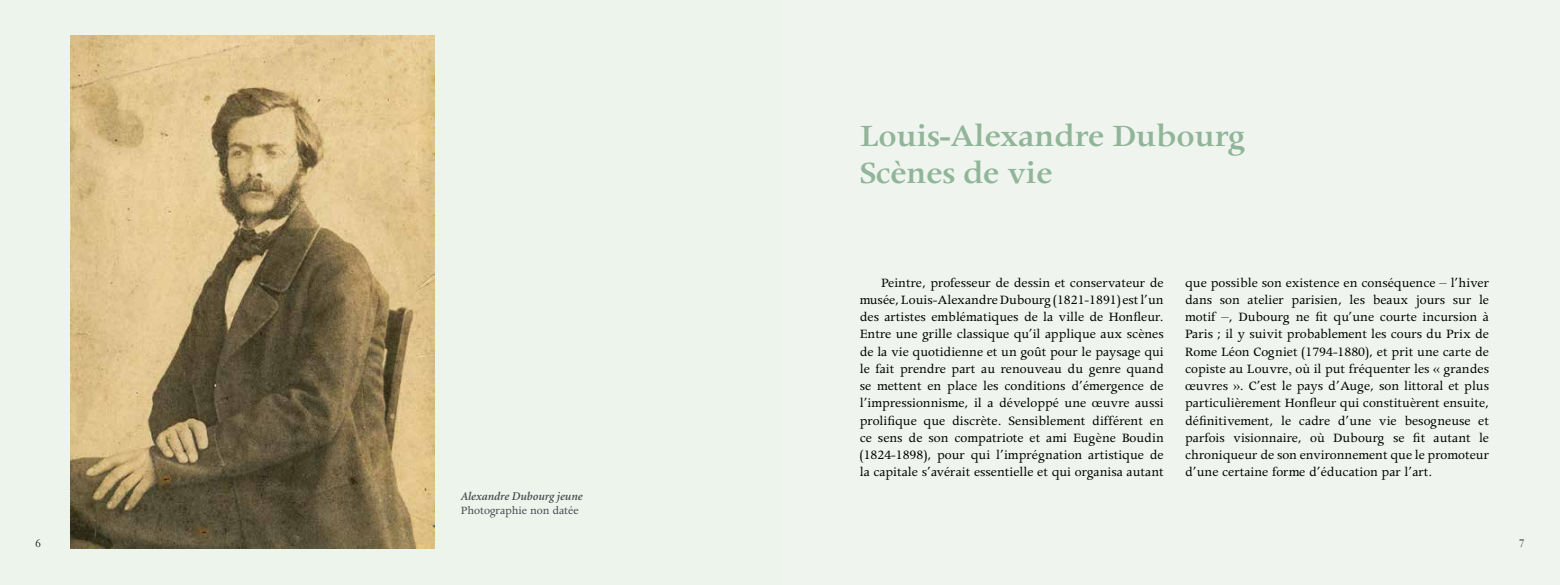
<style>
.page{position:relative;width:1560px;height:585px;background:#fff}
.page>*{position:absolute;margin:0;border:0;box-sizing:border-box;transform-origin:0 0}
.t1{font:600 35px/37.5px "Apollo";letter-spacing:-.02em;color:#91b598}
.t2{font:14.38px/17.2px "Apollo";color:#000;text-align:justify}
.t3{font:12.5px "Apollo";letter-spacing:-.01em;color:#464a4c}
.t4{font:italic 600 11.88px "Minion";color:#464a4c}
.t5{font:10.62px "Electra LH";color:#000}
.s1{font-family:"Times New Roman"}
</style>
<div class="page">
<div style="left:0;top:0;width:780px;height:585px;background:#edf4ec"></div>
<div style="left:780px;top:0;width:779px;height:585px;background:#eff5ee"></div>
<img style="left:71px;top:35px;width:364px;height:513px">
<h1 class="t1" style="left:859px;top:117px;width:388px">Louis-Alexandre Dubourg<br>Scènes de vie</h1>
<p class="t4" style="left:461px;top:490px;width:123px">Alexandre Dubourg jeune</p>
<p class="t3" style="left:461px;top:503px;width:119px">Photographie non datée</p>
<p class="t2" style="left:859px;top:274px;width:305px;text-indent:21px">Peintre, professeur de dessin et conservateur de musée, Louis-Alexandre Dubourg (1821-1891) est l’un des artistes emblématiques de la ville de Honfleur.<br>Entre une grille classique qu’il applique aux scènes de la vie quotidienne et un goût pour le paysage qui le fait prendre part au renouveau du genre quand se mettent en place les conditions d’émergence de l’impressionnisme, il a développé une œuvre aussi prolifique que discrète. Sensiblement différent en ce sens de son compatriote et ami Eugène Boudin (1824-1898), pour qui l’imprégnation artistique de la capitale s’avérait essentielle et qui organisa autant</p>
<p class="t2" style="left:1184px;top:274px;width:305px">que possible son existence en conséquence – l’hiver dans son atelier parisien, les beaux jours sur le motif –, Dubourg ne fit qu’une courte incursion à Paris ; il y suivit probablement les cours du Prix de Rome Léon Cogniet (1794-1880), et prit une carte de copiste au Louvre<span class="s1">,</span> où il put fréquenter les « grandes œuvres ». C’est le pays d’Auge, son littoral et plus particulièrement Honfleur qui constituèrent ensuite, définitivement, le cadre d’une vie besogneuse et parfois visionnaire, où Dubourg se fit autant le chroniqueur de son environnement que le promoteur d’une certaine forme d’éducation par l’art.</p>
<p class="t5" style="left:35px;top:537px;width:7px">6</p>
<p class="t5" style="left:1518px;top:537px;width:7px">7</p>
</div>
